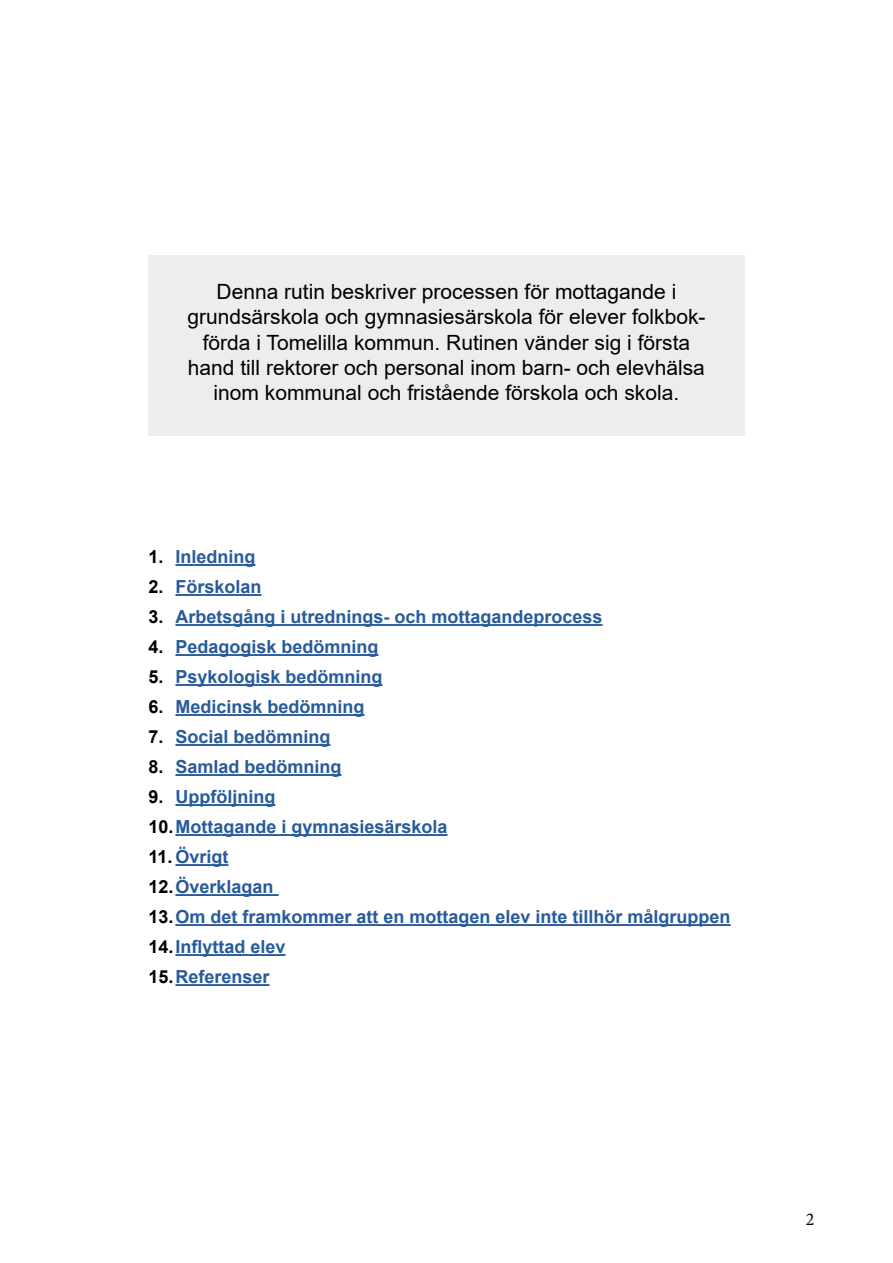
<style>
.page{position:relative;width:893px;height:1263px;background:#fff}
.page>*{position:absolute;margin:0;border:0;box-sizing:border-box;transform-origin:0 0}
.t1{font:21px/25.2px "Arial";color:#000;text-align:center}
.t2{font:700 18px/30px "Arial";color:#275b9b}
.t3{font:18px "Minion Pro";color:#000}
.s1{color:#000}
</style>
<div class="page">
<div style="left:148px;top:255px;width:596px;height:180px;background:#ededed"></div>
<hr style="left:175px;top:564px;width:80px;height:2px;background:#275b9b">
<hr style="left:175px;top:594px;width:86px;height:2px;background:#275b9b">
<hr style="left:175px;top:624px;width:428px;height:2px;background:#275b9b">
<hr style="left:175px;top:654px;width:203px;height:2px;background:#275b9b">
<hr style="left:175px;top:684px;width:207px;height:2px;background:#275b9b">
<hr style="left:175px;top:714px;width:189px;height:2px;background:#275b9b">
<hr style="left:175px;top:744px;width:155px;height:2px;background:#275b9b">
<hr style="left:175px;top:774px;width:166px;height:2px;background:#275b9b">
<hr style="left:175px;top:804px;width:100px;height:2px;background:#275b9b">
<hr style="left:175px;top:834px;width:273px;height:2px;background:#275b9b">
<hr style="left:175px;top:864px;width:53px;height:2px;background:#275b9b">
<hr style="left:175px;top:894px;width:104px;height:2px;background:#275b9b">
<hr style="left:175px;top:924px;width:556px;height:2px;background:#275b9b">
<hr style="left:175px;top:954px;width:110px;height:2px;background:#275b9b">
<hr style="left:175px;top:984px;width:95px;height:2px;background:#275b9b">
<p class="t1" style="left:187px;top:279px;width:520px">Denna rutin beskriver processen för mottagande i grundsärskola och gymnasiesärskola för elever folkbok&shy;förda i Tomelilla kommun. Rutinen vänder sig i första hand till rektorer och personal inom barn- och elevhälsa inom kommunal och fristående förskola och skola.</p>
<p class="t2" style="left:148px;top:542px;width:109px"><span class="s1">1.</span> Inledning</p>
<p class="t2" style="left:148px;top:572px;width:115px"><span class="s1">2.</span> Förskolan</p>
<p class="t2" style="left:148px;top:602px;width:456px"><span class="s1">3.</span> Arbetsgång i utrednings- och mottagandeprocess</p>
<p class="t2" style="left:148px;top:632px;width:232px"><span class="s1">4.</span> Pedagogisk bedömning</p>
<p class="t2" style="left:148px;top:662px;width:236px"><span class="s1">5.</span> Psykologisk bedömning</p>
<p class="t2" style="left:148px;top:692px;width:218px"><span class="s1">6.</span> Medicinsk bedömning</p>
<p class="t2" style="left:148px;top:722px;width:184px"><span class="s1">7.</span> Social bedömning</p>
<p class="t2" style="left:148px;top:752px;width:195px"><span class="s1">8.</span> Samlad bedömning</p>
<p class="t2" style="left:148px;top:782px;width:301px"><span class="s1">9.</span> Uppföljning<br><span class="s1">10.</span>Mottagande i gymnasiesärskola</p>
<p class="t2" style="left:148px;top:842px;width:584px"><span class="s1">11.</span> Övrigt<br><span class="s1">12.</span>Överklagan<br><span class="s1">13.</span>Om det framkommer att en mottagen elev inte tillhör målgruppen<br><span class="s1">14.</span>Inflyttad elev<br><span class="s1">15.</span>Referenser</p>
<p class="t3" style="left:806px;top:1207px;width:10px">2</p>
</div>
